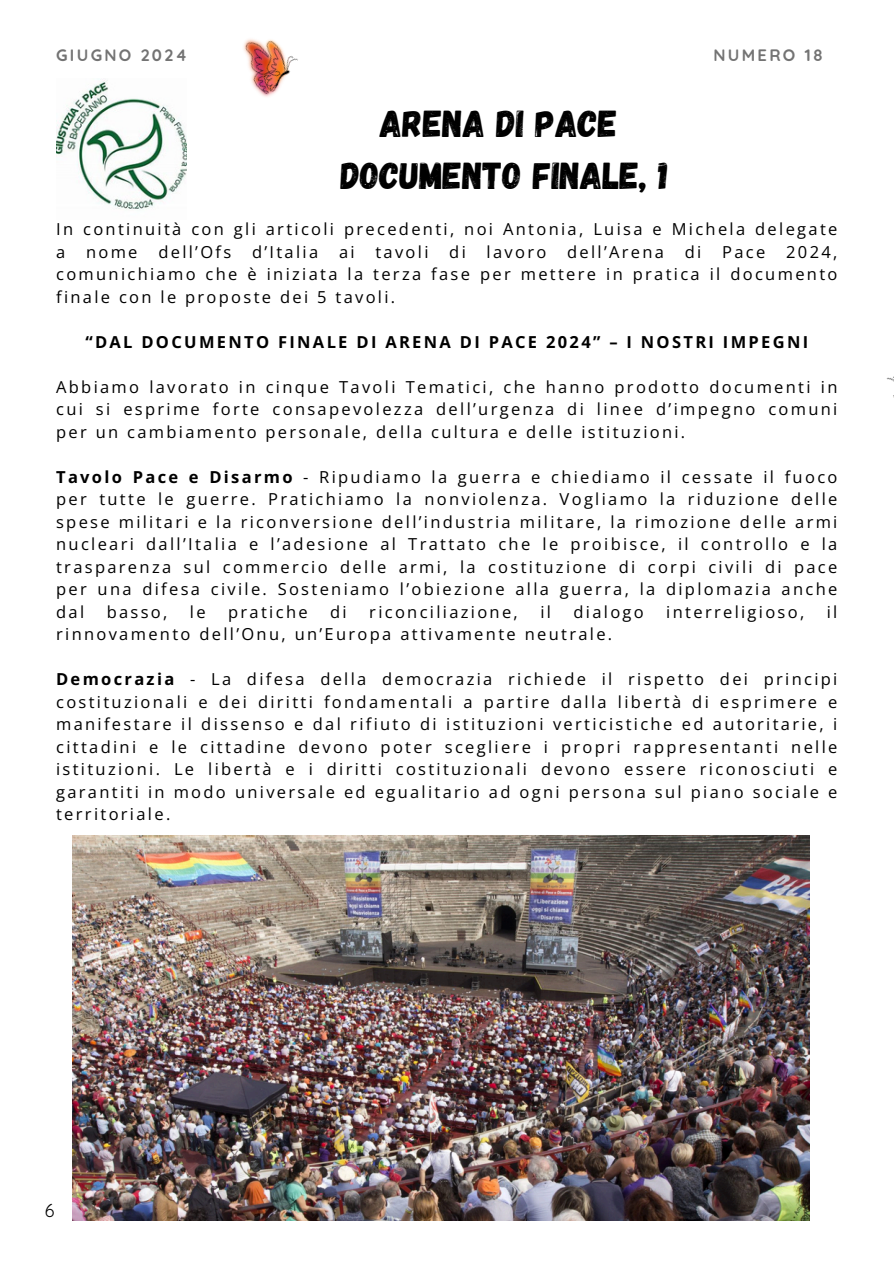
<style>
.page{position:relative;width:894px;height:1264px;background:#fff}
.page>*{position:absolute;margin:0;border:0;box-sizing:border-box;transform-origin:0 0}
.t1{font:37.5px/51.8px "Gagalin";color:#000;text-align:center}
.t2{font:18px "Quicksand";color:#000}
.t3{font:16.5px/22.5px "Open Sans";letter-spacing:.14em;color:#000;text-align:justify}
.t4{font:700 16.5px "Open Sans";letter-spacing:.14em;color:#000}
.t5{font:700 16.5px "Quicksand";letter-spacing:.14em;color:#737373}
.s1{font-weight:700}
</style>
<div class="page">
<img style="left:243px;top:39px;width:55px;height:58px">
<img style="left:56px;top:80px;width:131px;height:130px">
<img style="left:73px;top:835px;width:736px;height:385px">
<p class="t5" style="left:56px;top:44px;width:132px">GIUGNO 2024</p>
<p class="t5" style="left:713px;top:44px;width:111px">NUMERO 18</p>
<p class="t1" style="left:341px;top:96px;width:328px">ARENA DI PACE<br>DOCUMENTO FINALE, 1</p>
<p class="t3" style="left:56px;top:217px;width:782px">In continuità con gli articoli precedenti, noi Antonia, Luisa e Michela delegate a</p>
<p class="t3" style="left:86px;top:240px;width:53px">nome</p>
<p class="t3" style="left:158px;top:240px;width:74px">dell’Ofs</p>
<p class="t3" style="left:252px;top:240px;width:68px">d’Italia</p>
<p class="t3" style="left:339px;top:240px;width:17px">ai</p>
<p class="t3" style="left:375px;top:240px;width:55px">tavoli</p>
<p class="t3" style="left:449px;top:240px;width:18px">di</p>
<p class="t3" style="left:486px;top:240px;width:61px">lavoro</p>
<p class="t3" style="left:567px;top:240px;width:98px">dell’Arena</p>
<p class="t3" style="left:684px;top:240px;width:18px">di</p>
<p class="t3" style="left:722px;top:240px;width:45px">Pace</p>
<p class="t3" style="left:56px;top:240px;width:782px;text-indent:729px">2024, comunichiamo che è iniziata la terza fase per mettere in pratica il documento finale con le proposte dei 5 tavoli.</p>
<h1 class="t4" style="left:85px;top:330px;width:724px">“DAL DOCUMENTO FINALE DI ARENA DI PACE 2024” – I NOSTRI IMPEGNI</h1>
<p class="t3" style="left:56px;top:375px;width:782px">Abbiamo lavorato in cinque Tavoli Tematici, che hanno prodotto documenti in cui si esprime forte consapevolezza dell’urgenza di linee d’impegno comuni per un cambiamento personale, della cultura e delle istituzioni.</p>
<p class="t3" style="left:56px;top:465px;width:782px"><span class="s1">Tavolo Pace e Disarmo</span> - Ripudiamo la guerra e chiediamo il cessate il fuoco per tutte le guerre. Pratichiamo la nonviolenza. Vogliamo la riduzione delle spese militari e la riconversione dell’industria militare, la rimozione delle armi nucleari dall’Italia e l’adesione al Trattato che le proibisce, il controllo e la trasparenza sul commercio delle armi, la costituzione di corpi civili di pace per una difesa civile. Sosteniamo l’obiezione alla guerra, la diplomazia anche dal</p>
<p class="t3" style="left:107px;top:600px;width:62px">basso,</p>
<p class="t3" style="left:190px;top:600px;width:17px">le</p>
<p class="t3" style="left:228px;top:600px;width:81px">pratiche</p>
<p class="t3" style="left:330px;top:600px;width:18px">di</p>
<p class="t3" style="left:369px;top:600px;width:150px">riconciliazione,</p>
<p class="t3" style="left:540px;top:600px;width:12px">il</p>
<p class="t3" style="left:573px;top:600px;width:72px">dialogo</p>
<p class="t3" style="left:666px;top:600px;width:139px">interreligioso,</p>
<p class="t3" style="left:826px;top:600px;width:12px">il</p>
<p class="t3" style="left:56px;top:622px;width:557px">rinnovamento dell’Onu, un’Europa attivamente neutrale.</p>
<h2 class="t3" style="left:56px;top:667px;width:782px"><span class="s1">Democrazia</span> - La difesa della democrazia richiede il rispetto dei principi costituzionali e dei diritti fondamentali a partire dalla libertà di esprimere e manifestare il dissenso e dal rifiuto di istituzioni verticistiche ed autoritarie, i cittadini e le cittadine devono poter scegliere i propri rappresentanti nelle istituzioni. Le libertà e i diritti costituzionali devono essere riconosciuti e garantiti in modo universale ed egualitario ad ogni persona sul piano sociale e territoriale.</h2>
<p class="t2" style="left:45px;top:1198px;width:11px">6</p>
</div>
